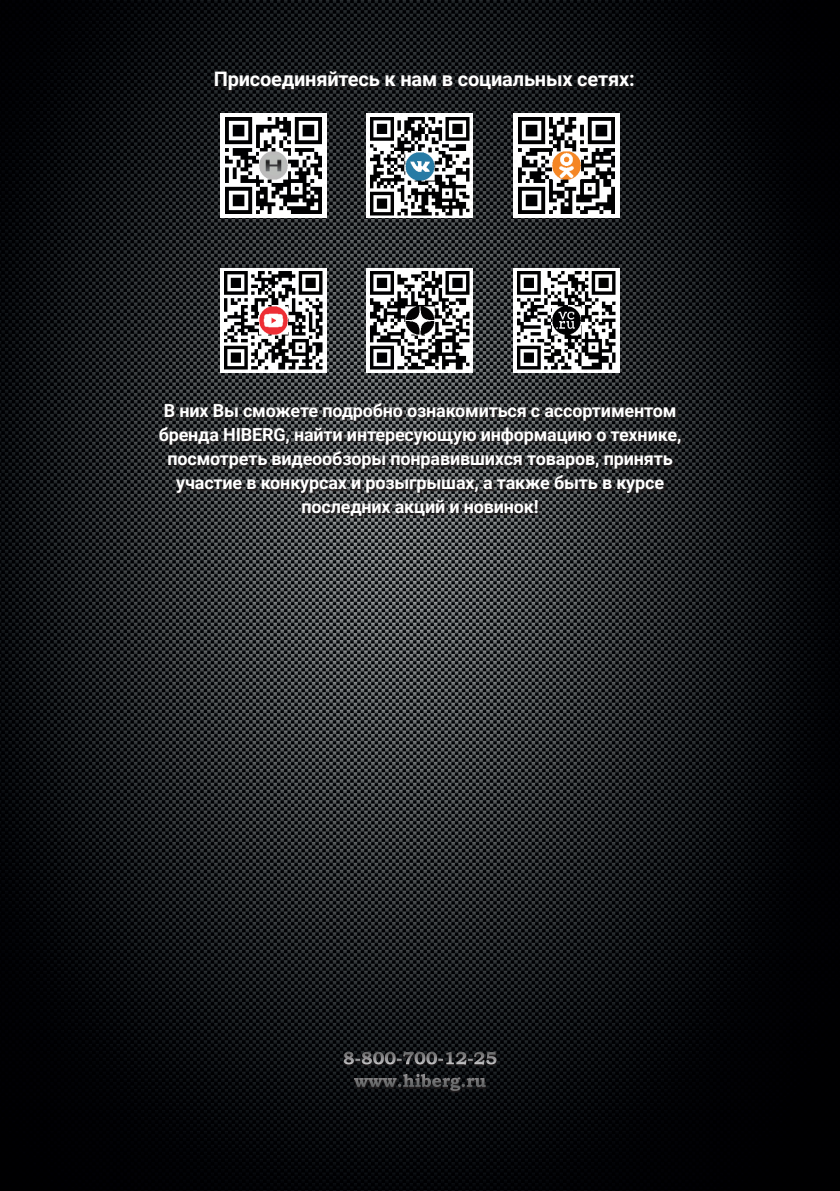
<style>
.page{position:relative;width:840px;height:1191px;background:#fff}
.page>*{position:absolute;margin:0;border:0;box-sizing:border-box;transform-origin:0 0}
.t1{font:700 20px "Roboto";letter-spacing:-.01em;color:#fff}
.t2{font:700 18px/24px "Roboto";letter-spacing:-.01em;color:#fff;text-align:center}
.t3{font:700 18px/22.6px "Bookman Old Style";letter-spacing:-.01em;color:#fff;text-align:center}
</style>
<div class="page">
<img style="left:0;top:0;width:839px;height:1191px">
<svg style="left:342px;top:1052px;width:155px;height:40px;background:#131315"></svg>
<svg style="left:213px;top:72px;width:421px;height:21px;background:#19191c"></svg>
<div style="left:220px;top:113px;width:106px;height:105px;background:#fff"></div>
<div style="left:220px;top:269px;width:106px;height:104px;background:#fff"></div>
<svg style="left:366px;top:113px;width:107px;height:105px"></svg>
<svg style="left:366px;top:269px;width:107px;height:104px"></svg>
<div style="left:513px;top:113px;width:106px;height:105px;background:#fff"></div>
<div style="left:513px;top:269px;width:106px;height:104px;background:#fff"></div>
<img style="left:371px;top:272px;width:97px;height:98px">
<img style="left:225px;top:117px;width:96px;height:96px">
<img style="left:518px;top:117px;width:96px;height:96px">
<img style="left:517px;top:272px;width:98px;height:98px">
<img style="left:371px;top:117px;width:97px;height:98px">
<img style="left:224px;top:272px;width:98px;height:98px">
<svg style="left:160px;top:404px;width:523px;height:114px;background:#363739"></svg>
<p class="t1" style="left:213px;top:65px;width:422px">Присоединяйтесь к нам в социальных сетях:</p>
<p class="t2" style="left:159px;top:398px;width:524px">В них Вы сможете подробно ознакомиться с ассортиментом бренда HIBERG, найти интересующую информацию о технике, посмотреть видеообзоры понравившихся товаров, принять участие в конкурсах и розыгрышах, а также быть в курсе последних акций и новинок!</p>
<p class="t3" style="left:342px;top:1046px;width:156px">8-800-700-12-25 www.hiberg.ru</p>
</div>
